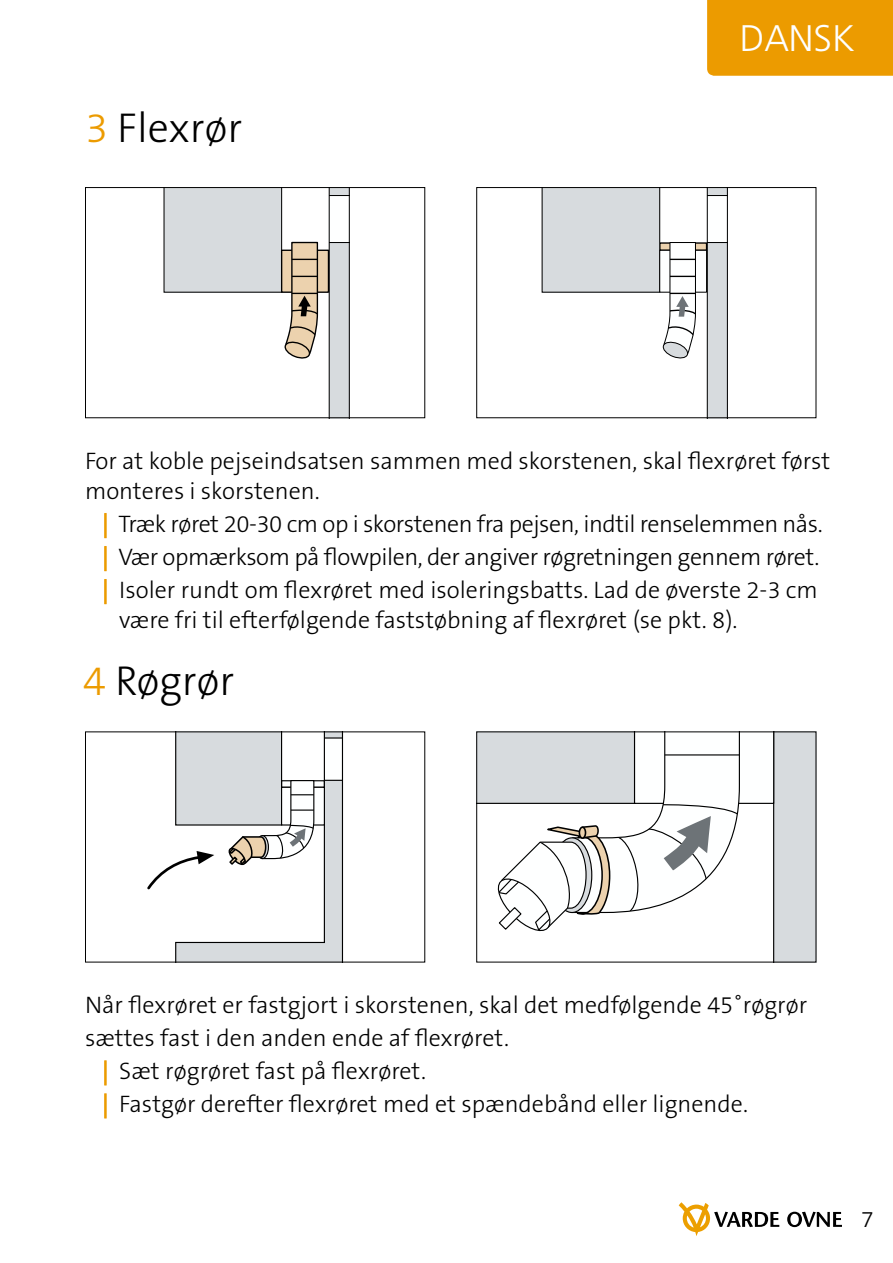
<style>
.page{position:relative;width:893px;height:1263px;background:#fff}
.page>*{position:absolute;margin:0;border:0;box-sizing:border-box;transform-origin:0 0}
.t1{font:300 42px "The Sans B3";color:#000}
.t2{font:300 36.9px "Frutiger LT Std";color:#feffff}
.t3{font:300 24px/30px "The Sans B3";color:#000}
.t4{font:300 24px/33px "The Sans B3";letter-spacing:-.02em;color:#000}
.t5{font:300 22.8px "The Sans B3";color:#000}
.s1{color:#ec9b00}
</style>
<div class="page">
<svg style="left:679px;top:1202px;width:100px;height:34px"></svg>
<svg style="left:787px;top:1212px;width:55px;height:15px"></svg>
<div style="left:707px;top:0;width:186px;height:76px;background:#ec9b00"></div>
<div style="left:104px;top:513px;width:3px;height:25px;border:1px solid #ec9b00"></div>
<div style="left:104px;top:546px;width:3px;height:25px;border:1px solid #ec9b00"></div>
<div style="left:104px;top:579px;width:3px;height:25px;border:1px solid #ec9b00"></div>
<div style="left:104px;top:1060px;width:3px;height:25px;border:1px solid #ec9b00"></div>
<div style="left:104px;top:1093px;width:3px;height:25px;border:1px solid #ec9b00"></div>
<svg style="left:163px;top:189px;width:187px;height:227px"></svg>
<div style="left:85px;top:187px;width:340px;height:231px;border:1px solid #000"></div>
<svg style="left:541px;top:189px;width:187px;height:227px"></svg>
<div style="left:476px;top:187px;width:340px;height:231px;border:1px solid #000"></div>
<svg style="left:147px;top:733px;width:197px;height:227px"></svg>
<div style="left:773px;top:733px;width:41px;height:227px;background:#d7dbde"></div>
<svg style="left:478px;top:733px;width:296px;height:203px"></svg>
<h1 class="t1" style="left:85px;top:106px;width:159px"><span class="s1">3</span> Flexrør</h1>
<h2 class="t2" style="left:740px;top:18px;width:117px">DANSK</h2>
<p class="t3" style="left:85px;top:446px;width:747px">For at koble pejseindsatsen sammen med skorstenen, skal flexrøret først monteres i skorstenen.</p>
<p class="t4" style="left:102px;top:508px;width:722px"><span class="s1">|</span> Træk røret 20-30 cm op i skorstenen fra pejsen, indtil renselemmen nås. <span class="s1">|</span> Vær opmærksom på flowpilen, der angiver røgretningen gennem røret. <span class="s1">|</span> Isoler rundt om flexrøret med isoleringsbatts. Lad de øverste 2-3 cm</p>
<p class="t3" style="left:119px;top:605px;width:620px">være fri til efterfølgende faststøbning af flexrøret (se pkt. 8).</p>
<h1 class="t1" style="left:83px;top:659px;width:153px"><span class="s1">4</span> Røgrør</h1>
<p class="t3" style="left:85px;top:991px;width:724px">Når flexrøret er fastgjort i skorstenen, skal det medfølgende 45˚røgrør</p>
<p class="t3" style="left:85px;top:1024px;width:425px">sættes fast i den anden ende af flexrøret.</p>
<p class="t3" style="left:102px;top:1057px;width:326px"><span class="s1">|</span> Sæt røgrøret fast på flexrøret.</p>
<p class="t3" style="left:102px;top:1090px;width:647px"><span class="s1">|</span> Fastgør derefter flexrøret med et spændebånd eller lignende.</p>
<p class="t5" style="left:861px;top:1207px;width:14px">7</p>
</div>
